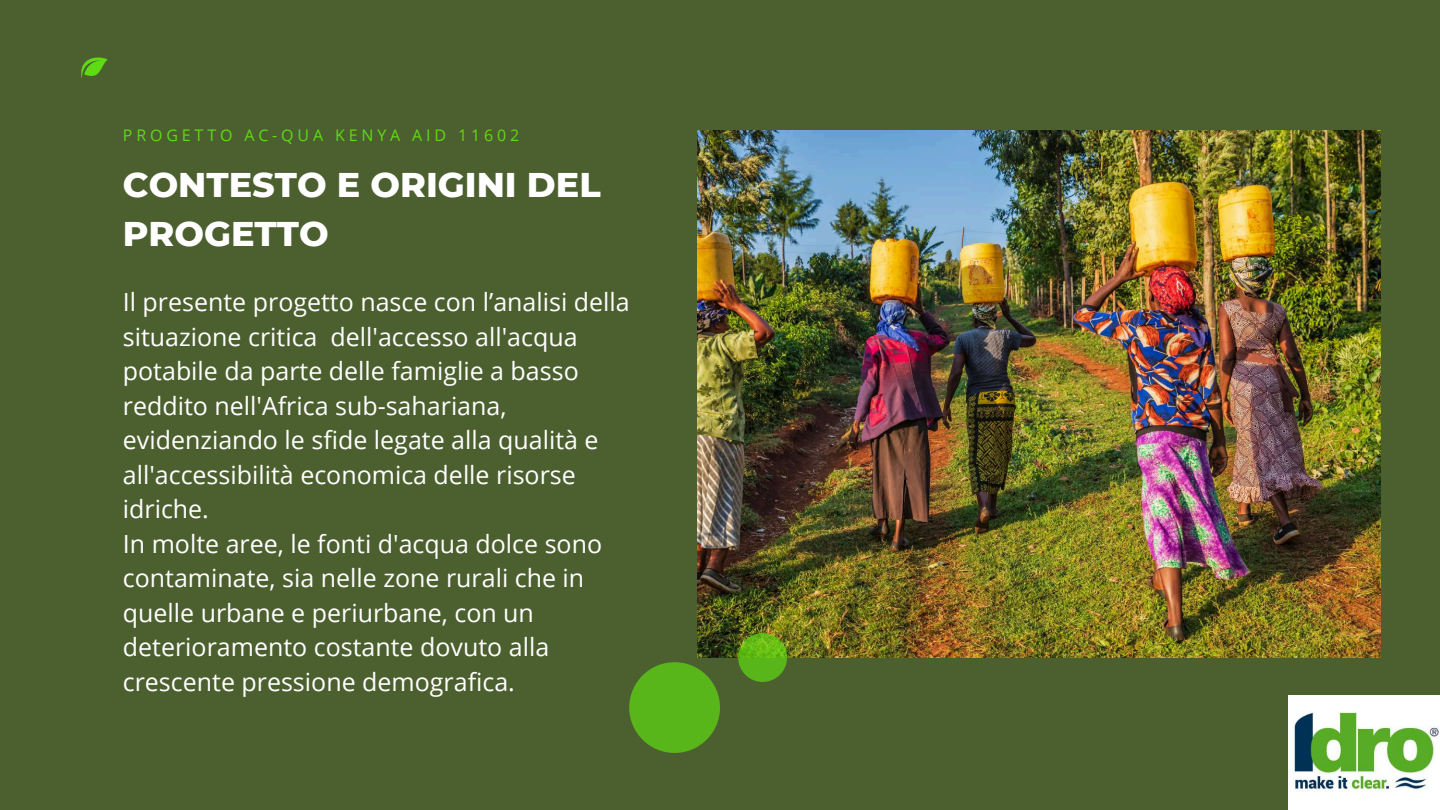
<style>
.page{position:relative;width:1440px;height:810px;background:#4c5f2f}
.page>*{position:absolute;margin:0;border:0;box-sizing:border-box;transform-origin:0 0}
.t1{font:800 35px/48.8px "Montserrat";color:#fff}
.t2{font:25px/34.5px "Open Sans";color:#fff}
.t3{font:16px "Open Sans";letter-spacing:.24em;color:#5edb12}
</style>
<div class="page">
<svg style="left:81px;top:57px;width:26px;height:21px"></svg>
<img style="left:698px;top:131px;width:683px;height:526px">
<svg style="left:738px;top:633px;width:49px;height:49px;fill:#58b51a"></svg>
<div style="left:629px;top:662px;width:91px;height:91px;background:#58b51a;border-radius:50%"></div>
<img style="left:1289px;top:696px;width:151px;height:114px">
<p class="t3" style="left:123px;top:124px;width:398px">PROGETTO AC-QUA KENYA AID 11602</p>
<h1 class="t1" style="left:123px;top:160px;width:479px">CONTESTO E ORIGINI DEL<br>PROGETTO</h1>
<p class="t2" style="left:123px;top:284px;width:508px">Il presente progetto nasce con l’analisi della situazione critica dell'accesso all'acqua potabile da parte delle famiglie a basso reddito nell'Africa sub-sahariana, evidenziando le sfide legate alla qualità e all'accessibilità economica delle risorse idriche.<br>In molte aree, le fonti d'acqua dolce sono contaminate, sia nelle zone rurali che in quelle urbane e periurbane, con un deterioramento costante dovuto alla crescente pressione demografica.</p>
</div>
